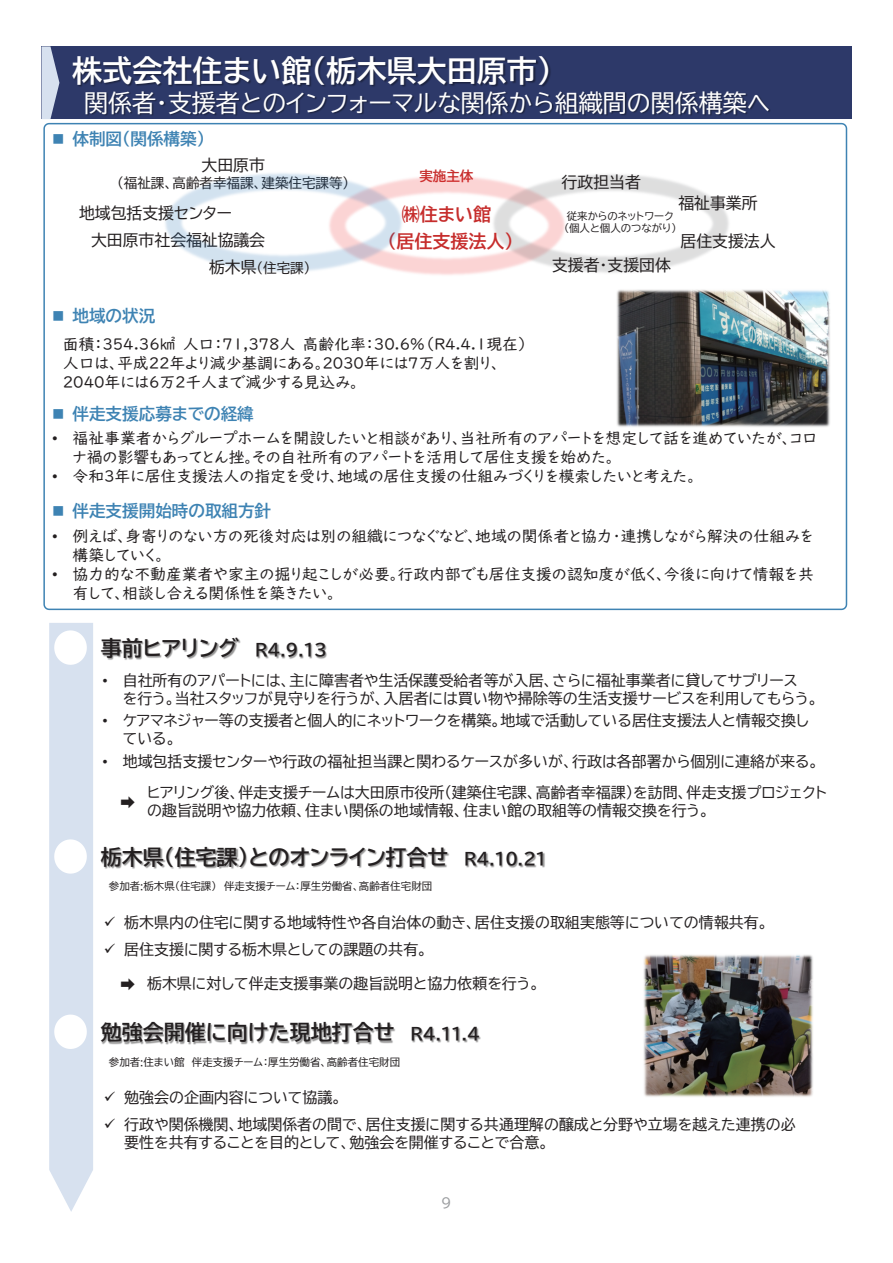
<style>
.page{position:relative;width:893px;height:1263px;background:#fff}
.page>*{position:absolute;margin:0;border:0;box-sizing:border-box;transform-origin:0 0}
.t1{font:30px "BIZ UDP Gothic Bold";color:#fff}
.t2{font:24px "BIZ UDP Gothic";color:#fff}
.t3{font:21px "BIZ UDP Gothic Bold";color:#231f20}
.t4{font:18px "BIZ UDP Gothic Bold";color:#c62d2c}
.t5{font:16.5px "BIZ UDP Gothic Bold";color:#3e83b3}
.t6{font:15.9px/18.9px "UD Digi Kyokasho NK R";color:#231f20}
.t7{font:15.9px "BIZ UDP Gothic";color:#231f20}
.t8{font:15px/18px "BIZ UDP Gothic";color:#231f20}
.t9{font:13.65px "BIZ UDP Gothic";color:#9b9da0}
.t10{font:13.5px "BIZ UDP Gothic";color:#231f20}
.t11{font:13.5px "BIZ UDP Gothic Bold";color:#c62d2c}
.t12{font:13.5px "BIZ UDP Gothic";color:#9b9ca0}
.t13{font:10.5px/12.6px "BIZ UDP Gothic";color:#231f20}
.s1{font-size:15.9px}
.s2{font-family:"Arial"}
.s3{font-size:16.5px}
</style>
<div class="page">
<img style="left:643px;top:954px;width:170px;height:143px">
<img style="left:101px;top:638px;width:140px;height:22px">
<img style="left:257px;top:644px;width:13px;height:15px">
<img style="left:270px;top:643px;width:57px;height:16px">
<div style="left:41px;top:46px;width:810px;height:73px;background:#2d3969"></div>
<img style="left:59px;top:57px;width:492px;height:27px">
<img style="left:69px;top:78px;width:701px;height:38px">
<svg style="left:41px;top:46px;width:18px;height:73px"></svg>
<svg style="left:43px;top:122px;width:805px;height:489px"></svg>
<img style="left:163px;top:170px;width:241px;height:104px">
<img style="left:101px;top:848px;width:50px;height:21px">
<img style="left:151px;top:848px;width:10px;height:21px">
<img style="left:161px;top:848px;width:63px;height:21px">
<img style="left:224px;top:848px;width:11px;height:21px">
<img style="left:235px;top:848px;width:215px;height:21px">
<img style="left:466px;top:853px;width:13px;height:15px">
<img style="left:479px;top:852px;width:66px;height:16px">
<svg style="left:49px;top:623px;width:44px;height:589px;background:#dce5f1"></svg>
<img style="left:87px;top:1011px;width:308px;height:48px">
<img style="left:412px;top:1028px;width:13px;height:15px">
<img style="left:425px;top:1028px;width:56px;height:15px">
<h1 class="t1" style="left:72px;top:56px;width:481px">株式会社住まい館（栃木県大田原市）</h1>
<h2 class="t2" style="left:84px;top:91px;width:688px">関係者・支援者とのインフォーマルな関係から組織間の関係構築へ</h2>
<p class="t5" style="left:52px;top:131px;width:154px">■ 体制図(関係構築)</p>
<p class="t7" style="left:202px;top:157px;width:65px">大田原市</p>
<p class="t10" style="left:117px;top:176px;width:233px">(福祉課、高齢者幸福課、建築住宅課等)</p>
<p class="t11" style="left:419px;top:169px;width:55px">実施主体</p>
<p class="t7" style="left:562px;top:173px;width:81px">行政担当者</p>
<p class="t7" style="left:678px;top:195px;width:81px">福祉事業所</p>
<p class="t7" style="left:79px;top:205px;width:154px">地域包括支援センター</p>
<p class="t13" style="left:564px;top:209px;width:114px">従来からのネットワーク(個人と個人のつながり)</p>
<p class="t10" style="left:209px;top:261px;width:103px"><span class="s1">栃木県</span>(住宅課)</p>
<p class="t4" style="left:402px;top:205px;width:91px">㈱住まい館</p>
<p class="t7" style="left:91px;top:232px;width:175px">大田原市社会福祉協議会</p>
<p class="t4" style="left:387px;top:232px;width:128px">(居住支援法人)</p>
<p class="t7" style="left:680px;top:233px;width:97px">居住支援法人</p>
<p class="t7" style="left:552px;top:257px;width:120px">支援者・支援団体</p>
<p class="t5" style="left:52px;top:308px;width:105px">■ 地域の状況</p>
<p class="t6" style="left:63px;top:335px;width:467px">面積：354.36㎢人口：71,378人高齢化率：30.6％（R4.4.1現在）人口は、平成22年より減少基調にある。2030年には7万人を割り、<br>2040年には6万2千人まで減少する見込み。</p>
<p class="t5" style="left:52px;top:406px;width:203px">■ 伴走支援応募までの経緯</p>
<p class="t6" style="left:73px;top:429px;width:746px;text-indent:-20px"><span class="s2">•</span> 福祉事業者からグループホームを開設したいと相談があり、当社所有のアパートを想定して話を進めていたが、コロナ禍の影響もあってとん挫。その自社所有のアパートを活用して居住支援を始めた。</p>
<p class="t6" style="left:52px;top:467px;width:645px"><span class="s2">•</span> 令和3年に居住支援法人の指定を受け、地域の居住支援の仕組みづくりを模索したいと考えた。</p>
<p class="t5" style="left:52px;top:503px;width:220px">■ 伴走支援開始時の取組方針</p>
<p class="t6" style="left:73px;top:527px;width:743px;text-indent:-20px"><span class="s2">•</span> 例えば、身寄りのない方の死後対応は別の組織につなぐなど、地域の関係者と協力・連携しながら解決の仕組みを構築していく。</p>
<p class="t6" style="left:73px;top:564px;width:743px;text-indent:-20px"><span class="s2">•</span> 協力的な不動産業者や家主の掘り起こしが必要。行政内部でも居住支援の認知度が低く、今後に向けて情報を共有して、相談し合える関係性を築きたい。</p>
<h3 class="t3" style="left:101px;top:638px;width:228px">事前ヒアリング <span class="s3">R4.9.13</span></h3>
<p class="t8" style="left:123px;top:671px;width:697px;text-indent:-20px"><span class="s2">•</span> 自社所有のアパートには、主に障害者や生活保護受給者等が入居、さらに福祉事業者に貸してサブリース<br>を行う。当社スタッフが見守りを行うが、入居者には買い物や掃除等の生活支援サービスを利用してもらう。</p>
<p class="t8" style="left:123px;top:711px;width:687px;text-indent:-20px"><span class="s2">•</span> ケアマネジャー等の支援者と個人的にネットワークを構築。地域で活動している居住支援法人と情報交換している。</p>
<p class="t8" style="left:102px;top:752px;width:718px"><span class="s2">•</span> 地域包括支援センターや行政の福祉担当課と関わるケースが多いが、行政は各部署から個別に連絡が来る。</p>
<p class="t8" style="left:120px;top:793px;width:16px">➡</p>
<p class="t8" style="left:147px;top:783px;width:681px">ヒアリング後、伴走支援チームは大田原市役所(建築住宅課、高齢者幸福課)を訪問、伴走支援プロジェクトの趣旨説明や協力依頼、住まい関係の地域情報、住まい館の取組等の情報交換を行う。</p>
<h3 class="t3" style="left:101px;top:847px;width:447px">栃木県(住宅課)とのオンライン打合せ <span class="s3">R4.10.21</span></h3>
<p class="t13" style="left:109px;top:880px;width:325px">参加者:栃木県（住宅課） 伴走支援チーム：厚生労働省、高齢者住宅財団</p>
<p class="t8" style="left:104px;top:913px;width:665px">✓ 栃木県内の住宅に関する地域特性や各自治体の動き、居住支援の取組実態等についての情報共有。</p>
<p class="t8" style="left:104px;top:940px;width:325px">✓ 居住支援に関する栃木県としての課題の共有。</p>
<p class="t8" style="left:120px;top:974px;width:421px">➡ 栃木県に対して伴走支援事業の趣旨説明と協力依頼を行う。</p>
<h3 class="t3" style="left:101px;top:1022px;width:381px">勉強会開催に向けた現地打合せ <span class="s3">R4.11.4</span></h3>
<p class="t13" style="left:109px;top:1055px;width:293px">参加者:住まい館 伴走支援チーム：厚生労働省、高齢者住宅財団</p>
<p class="t8" style="left:104px;top:1088px;width:239px">✓ 勉強会の企画内容について協議。</p>
<p class="t8" style="left:124px;top:1115px;width:673px;text-indent:-20px">✓ 行政や関係機関、地域関係者の間で、居住支援に関する共通理解の醸成と分野や立場を越えた連携の必要性を共有することを目的として、勉強会を開催することで合意。</p>
<p class="t9" style="left:441px;top:1196px;width:12px">9</p>
<p class="t12" style="left:437px;top:1196px;width:20px">10</p>
</div>
